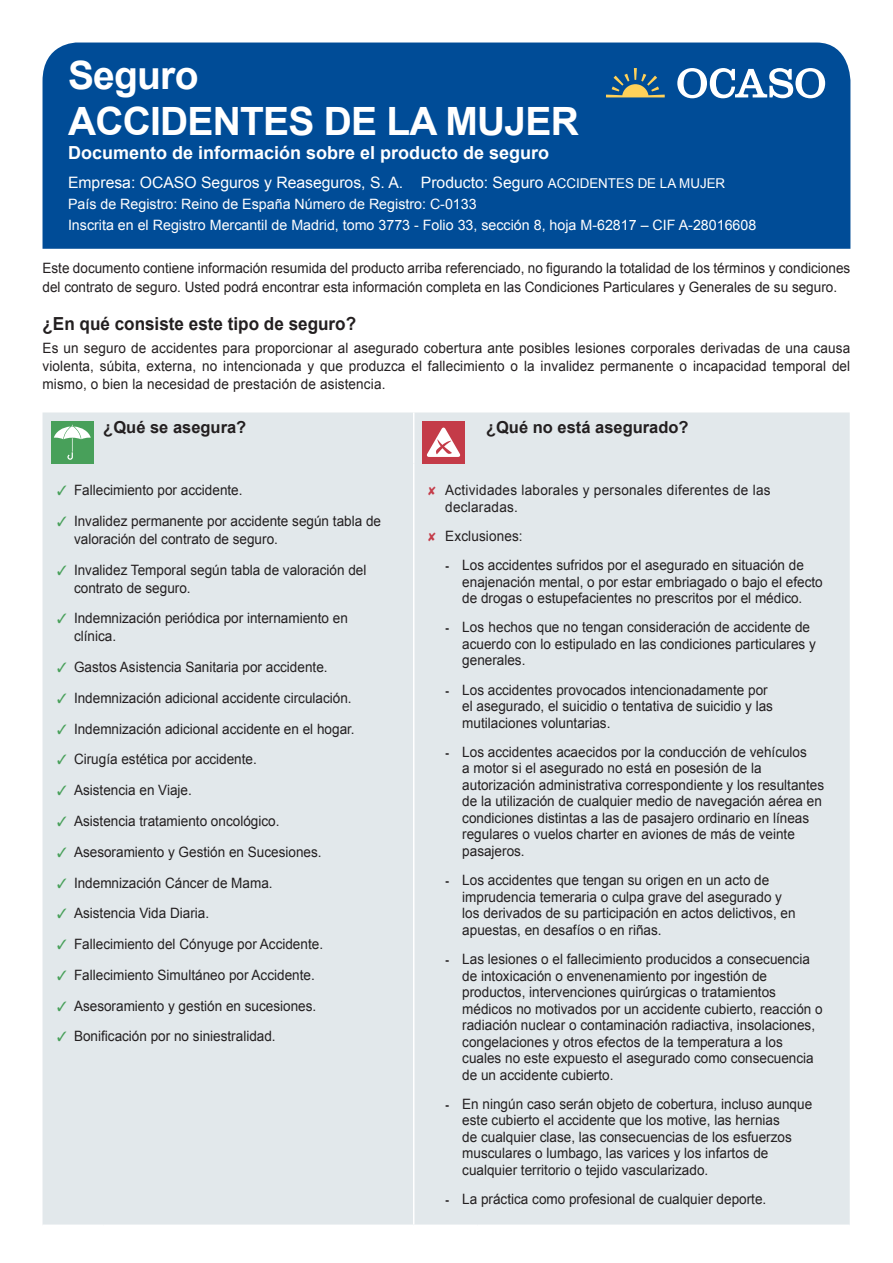
<style>
.page{position:relative;width:893px;height:1263px;background:#fff}
.page>*{position:absolute;margin:0;border:0;box-sizing:border-box;transform-origin:0 0}
.t1{font:700 39px/46.8px "Arial";letter-spacing:-.02em;color:#fff}
.t2{font:700 18px "Arial";color:#fff}
.t3{font:700 18px "Arial";color:#231f20;scale:.95 1}
.t4{font:700 16.5px "Arial";color:#231f20}
.t5{font:15.75px "Arial";color:#fff}
.t6{font:14.25px/16.5px "Arial";color:#231f20;scale:.95 1}
.t7{font:14.25px/21px "Arial";color:#fff}
.t8{font:14.25px/16.5px "Arial";letter-spacing:.02em;color:#231f20;scale:.95 1}
.s1{font-size:13.5px}
.s2{color:#48a05a}
.s3{color:#c43b48}
.s4{font-weight:700;font-size:12px}
</style>
<div class="page">
<div style="left:43px;top:43px;width:807px;height:206px;background:#004c97"></div>
<div style="left:43px;top:412px;width:807px;height:812px;background:#e2e8eb"></div>
<hr style="left:413px;top:463px;width:1px;height:761px;background:#fff">
<hr style="left:413px;top:412px;width:1px;height:51px;background:#fff">
<div style="left:51px;top:421px;width:43px;height:42px;background:#48a05a"></div>
<svg style="left:54px;top:425px;width:37px;height:35px"></svg>
<div style="left:422px;top:421px;width:43px;height:42px;background:#c43b48"></div>
<svg style="left:427px;top:428px;width:33px;height:29px"></svg>
<svg style="left:606px;top:68px;width:59px;height:29px;background:#487185"></svg>
<svg style="left:677px;top:68px;width:148px;height:30px"></svg>
<h1 class="t1" style="left:68px;top:53px;width:512px">Seguro<br>ACCIDENTES DE LA MUJER</h1>
<p class="t2" style="left:68px;top:141px;width:483px">Documento de información sobre el producto de seguro</p>
<p class="t5" style="left:68px;top:173px;width:659px">Empresa: OCASO Seguros y Reaseguros, S. A. Producto: Seguro <span class="s1">ACCIDENTES DE LA MUJER</span></p>
<p class="t7" style="left:68px;top:194px;width:690px">País de Registro: Reino de España Número de Registro: C-0133<br>Inscrita en el Registro Mercantil de Madrid, tomo 3773 - Folio 33, sección 8, hoja M-62817 – CIF A-28016608</p>
<p class="t6" style="left:43px;top:258px;width:852px;line-height:19.5px">Este documento contiene información resumida del producto arriba referenciado, no figurando la totalidad de los términos y condiciones del contrato de seguro. Usted podrá encontrar esta información completa en las Condiciones Particulares y Generales de su seguro.</p>
<p class="t3" style="left:43px;top:312px;width:332px">¿En qué consiste este tipo de seguro?</p>
<p class="t6" style="left:43px;top:339px;width:852px;line-height:18px;text-align:justify">Es un seguro de accidentes para proporcionar al asegurado cobertura ante posibles lesiones corporales derivadas de una causa violenta, súbita, externa, no intencionada y que produzca el fallecimiento o la invalidez permanente o incapacidad temporal del mismo, o bien la necesidad de prestación de asistencia.</p>
<p class="t4" style="left:103px;top:416px;width:145px">¿Qué se asegura?</p>
<p class="t4" style="left:486px;top:416px;width:204px">¿Qué no está asegurado?</p>
<p class="t6" style="left:57px;top:482px;width:197px"><span class="s2">✓</span> Fallecimiento por accidente.</p>
<p class="t6" style="left:74px;top:512px;width:325px;line-height:18px;text-indent:-17px"><span class="s2">✓</span> Invalidez permanente por accidente según tabla de valoración del contrato de seguro.</p>
<p class="t6" style="left:74px;top:561px;width:309px;line-height:18px;text-indent:-17px"><span class="s2">✓</span> Invalidez Temporal según tabla de valoración del contrato de seguro.</p>
<p class="t6" style="left:74px;top:610px;width:290px;line-height:18px;text-indent:-17px"><span class="s2">✓</span> Indemnización periódica por internamiento en clínica.</p>
<p class="t6" style="left:57px;top:659px;width:286px"><span class="s2">✓</span> Gastos Asistencia Sanitaria por accidente.</p>
<p class="t6" style="left:57px;top:690px;width:312px"><span class="s2">✓</span> Indemnización adicional accidente circulación.</p>
<p class="t6" style="left:57px;top:721px;width:315px"><span class="s2">✓</span> Indemnización adicional accidente en el hogar.</p>
<p class="t6" style="left:57px;top:751px;width:212px"><span class="s2">✓</span> Cirugía estética por accidente.</p>
<p class="t6" style="left:57px;top:782px;width:143px"><span class="s2">✓</span> Asistencia en Viaje.</p>
<p class="t6" style="left:57px;top:813px;width:236px"><span class="s2">✓</span> Asistencia tratamiento oncológico.</p>
<p class="t6" style="left:57px;top:844px;width:280px"><span class="s2">✓</span> Asesoramiento y Gestión en Sucesiones.</p>
<p class="t6" style="left:57px;top:874px;width:228px"><span class="s2">✓</span> Indemnización Cáncer de Mama.</p>
<p class="t6" style="left:57px;top:905px;width:162px"><span class="s2">✓</span> Asistencia Vida Diaria.</p>
<p class="t6" style="left:57px;top:936px;width:282px"><span class="s2">✓</span> Fallecimiento del Cónyuge por Accidente.</p>
<p class="t6" style="left:57px;top:967px;width:273px"><span class="s2">✓</span> Fallecimiento Simultáneo por Accidente.</p>
<p class="t6" style="left:57px;top:997px;width:274px"><span class="s2">✓</span> Asesoramiento y gestión en sucesiones.</p>
<p class="t6" style="left:57px;top:1028px;width:232px"><span class="s2">✓</span> Bonificación por no siniestralidad.</p>
<p class="t8" style="left:445px;top:482px;width:344px;text-indent:-17px"><span class="s3">✘</span> Actividades laborales y personales diferentes de las declaradas.</p>
<p class="t6" style="left:428px;top:528px;width:101px"><span class="s3">✘</span> Exclusiones:</p>
<p class="t6" style="left:462px;top:557px;width:381px;text-indent:-17px"><span class="s4">-</span> Los accidentes sufridos por el asegurado en situación de enajenación mental, o por estar embriagado o bajo el efecto de drogas o estupefacientes no prescritos por el médico.</p>
<p class="t6" style="left:462px;top:619px;width:374px;text-indent:-17px"><span class="s4">-</span> Los hechos que no tengan consideración de accidente de acuerdo con lo estipulado en las condiciones particulares y generales.</p>
<p class="t6" style="left:462px;top:682px;width:329px;text-indent:-17px"><span class="s4">-</span> Los accidentes provocados intencionadamente por el asegurado, el suicidio o tentativa de suicidio y las mutilaciones voluntarias.</p>
<p class="t6" style="left:462px;top:744px;width:382px;text-indent:-17px"><span class="s4">-</span> Los accidentes acaecidos por la conducción de vehículos<br>a motor si el asegurado no está en posesión de la autorización administrativa correspondiente y los resultantes de la utilización de cualquier medio de navegación aérea en condiciones distintas a las de pasajero ordinario en líneas regulares o vuelos charter en aviones de más de veinte pasajeros.</p>
<p class="t6" style="left:462px;top:872px;width:352px;text-indent:-17px"><span class="s4">-</span> Los accidentes que tengan su origen en un acto de imprudencia temeraria o culpa grave del asegurado y los derivados de su participación en actos delictivos, en apuestas, en desafíos o en riñas.</p>
<p class="t6" style="left:462px;top:951px;width:381px;text-indent:-17px"><span class="s4">-</span> Las lesiones o el fallecimiento producidos a consecuencia de intoxicación o envenenamiento por ingestión de productos, intervenciones quirúrgicas o tratamientos médicos no motivados por un accidente cubierto, reacción o radiación nuclear o contaminación radiactiva, insolaciones, congelaciones y otros efectos de la temperatura a los cuales no este expuesto el asegurado como consecuencia de un accidente cubierto.</p>
<p class="t6" style="left:462px;top:1096px;width:370px;text-indent:-17px"><span class="s4">-</span> En ningún caso serán objeto de cobertura, incluso aunque este cubierto el accidente que los motive, las hernias<br>de cualquier clase, las consecuencias de los esfuerzos musculares o lumbago, las varices y los infartos de cualquier territorio o tejido vascularizado.</p>
<p class="t6" style="left:445px;top:1191px;width:339px"><span class="s4">-</span> La práctica como profesional de cualquier deporte.</p>
</div>
